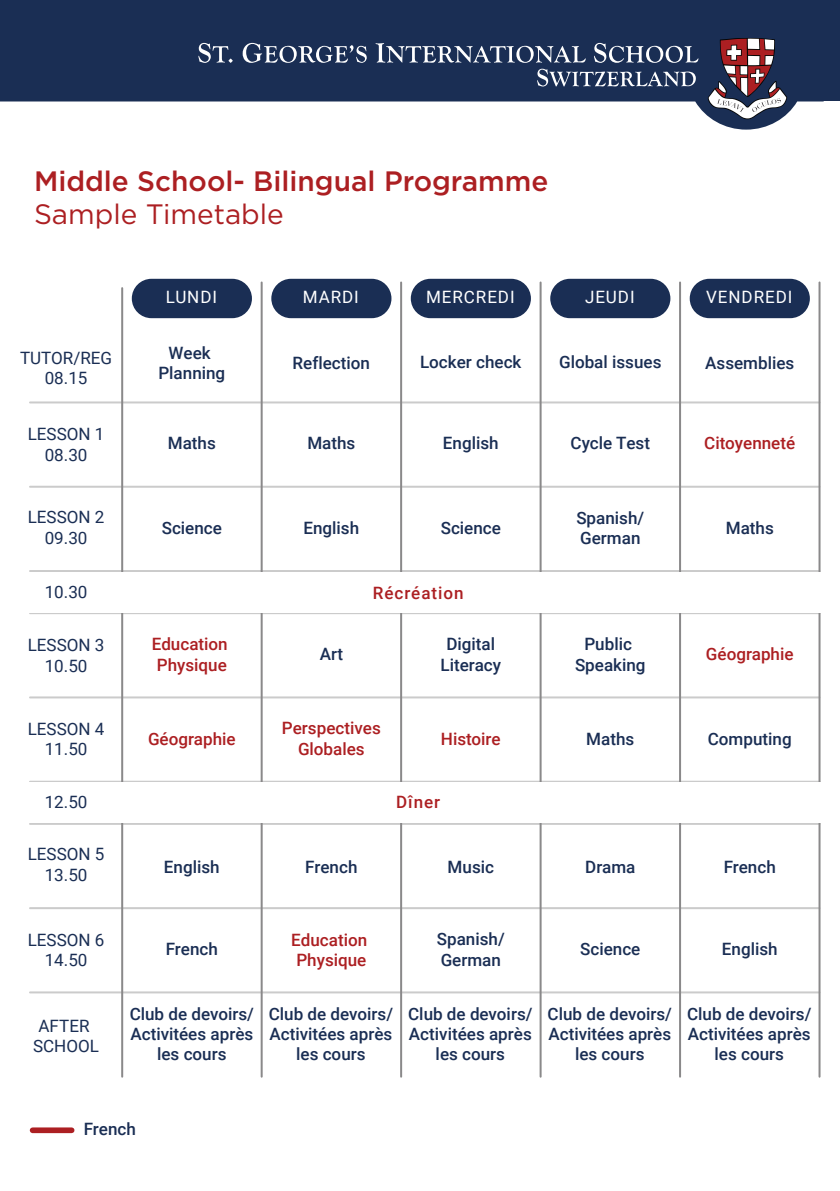
<style>
.page{position:relative;width:840px;height:1191px;background:#fff}
.page>*{position:absolute;margin:0;border:0;box-sizing:border-box;transform-origin:0 0}
.t1{font:500 28px "Gotham Pro";color:#ac1f22}
.t2{font:28px "Gotham Pro";color:#ac1f22}
.t3{font:500 17px/20.4px "Roboto";color:#1a2e54;text-align:center}
.t4{font:17px/20.4px "Roboto";color:#1a2e54;text-align:center}
.t5{font:500 17px/20.4px "Roboto";color:#ac1f22;text-align:center}
.t6{font:17px "Roboto";letter-spacing:.055em;color:#fff}
.t7{font:500 17px "Roboto";letter-spacing:.055em;color:#ac1f22}
</style>
<div class="page">
<div style="left:0;top:0;width:839px;height:100px;background:#1a2e54"></div>
<svg style="left:0;top:42px;width:823px;height:88px"></svg>
<svg style="left:537px;top:69px;width:158px;height:17px"></svg>
<svg style="left:707px;top:38px;width:79px;height:81px"></svg>
<svg style="left:198px;top:43px;width:34px;height:20px"></svg>
<svg style="left:242px;top:43px;width:124px;height:20px"></svg>
<svg style="left:375px;top:43px;width:210px;height:20px"></svg>
<svg style="left:593px;top:43px;width:105px;height:20px"></svg>
<div style="left:132px;top:279px;width:120px;height:39px;background:#1a2e54;border-radius:20px"></div>
<div style="left:271px;top:279px;width:120px;height:39px;background:#1a2e54;border-radius:20px"></div>
<div style="left:410px;top:279px;width:120px;height:39px;background:#1a2e54;border-radius:20px"></div>
<div style="left:550px;top:279px;width:120px;height:39px;background:#1a2e54;border-radius:20px"></div>
<hr style="left:30px;top:401px;width:789px;height:2px;background:#cbcbcb">
<hr style="left:30px;top:486px;width:789px;height:2px;background:#cbcbcb">
<hr style="left:30px;top:570px;width:789px;height:2px;background:#cbcbcb">
<hr style="left:30px;top:612px;width:789px;height:2px;background:#cbcbcb">
<hr style="left:30px;top:696px;width:789px;height:2px;background:#cbcbcb">
<hr style="left:30px;top:780px;width:789px;height:2px;background:#cbcbcb">
<hr style="left:30px;top:823px;width:789px;height:2px;background:#cbcbcb">
<hr style="left:30px;top:907px;width:789px;height:2px;background:#cbcbcb">
<hr style="left:30px;top:991px;width:789px;height:2px;background:#cbcbcb">
<div style="left:689px;top:279px;width:120px;height:39px;background:#1a2e54;border-radius:20px"></div>
<hr style="left:678px;top:282px;width:2px;height:794px;background:#8a898a">
<hr style="left:539px;top:282px;width:2px;height:794px;background:#8a898a">
<hr style="left:818px;top:282px;width:2px;height:794px;background:#8a898a">
<hr style="left:400px;top:282px;width:2px;height:794px;background:#8a898a">
<hr style="left:260px;top:282px;width:2px;height:794px;background:#8a898a">
<hr style="left:121px;top:288px;width:2px;height:788px;background:#8a898a">
<div style="left:24px;top:782px;width:809px;height:41px;background:#fff"></div>
<div style="left:24px;top:572px;width:797px;height:40px;background:#fff"></div>
<div style="left:33px;top:1127px;width:39px;height:6px;background:#ac1f22"></div>
<h1 class="t1" style="left:34px;top:165px;width:515px">Middle School- Bilingual Programme</h1>
<h1 class="t2" style="left:34px;top:199px;width:251px">Sample Timetable</h1>
<p class="t6" style="left:166px;top:285px;width:53px">LUNDI</p>
<p class="t6" style="left:303px;top:285px;width:57px">MARDI</p>
<p class="t6" style="left:426px;top:285px;width:90px">MERCREDI</p>
<p class="t6" style="left:584px;top:285px;width:51px">JEUDI</p>
<p class="t4" style="left:20px;top:347px;width:94px">TUTOR/REG<br>08.15</p>
<p class="t3" style="left:158px;top:342px;width:68px">Week<br>Planning</p>
<p class="t3" style="left:292px;top:352px;width:79px">Reflection</p>
<p class="t3" style="left:420px;top:351px;width:103px">Locker check</p>
<p class="t3" style="left:558px;top:351px;width:104px">Global issues</p>
<p class="t4" style="left:28px;top:423px;width:78px">LESSON 1<br>08.30</p>
<p class="t3" style="left:168px;top:432px;width:50px">Maths</p>
<p class="t3" style="left:307px;top:432px;width:50px">Maths</p>
<p class="t3" style="left:442px;top:432px;width:57px">English</p>
<p class="t3" style="left:570px;top:432px;width:81px">Cycle Test</p>
<p class="t4" style="left:28px;top:506px;width:78px">LESSON 2<br>09.30</p>
<p class="t3" style="left:162px;top:517px;width:62px">Science</p>
<p class="t3" style="left:303px;top:517px;width:57px">English</p>
<p class="t3" style="left:440px;top:517px;width:62px">Science</p>
<p class="t3" style="left:576px;top:507px;width:69px;text-align:left">Spanish/<br>German</p>
<p class="t4" style="left:45px;top:581px;width:44px">10.30</p>
<p class="t7" style="left:372px;top:581px;width:92px">Récréation</p>
<p class="t4" style="left:28px;top:634px;width:78px">LESSON 3<br>10.50</p>
<p class="t5" style="left:152px;top:633px;width:77px">Education<br>Physique</p>
<p class="t3" style="left:319px;top:643px;width:25px">Art</p>
<p class="t3" style="left:440px;top:633px;width:62px">Digital<br>Literacy</p>
<p class="t3" style="left:574px;top:633px;width:72px">Public<br>Speaking</p>
<p class="t6" style="left:705px;top:285px;width:88px">VENDREDI</p>
<p class="t3" style="left:704px;top:352px;width:91px">Assemblies</p>
<p class="t5" style="left:704px;top:432px;width:92px">Citoyenneté</p>
<p class="t3" style="left:725px;top:517px;width:50px">Maths</p>
<p class="t5" style="left:705px;top:643px;width:89px">Géographie</p>
<p class="t4" style="left:28px;top:717px;width:78px">LESSON 4<br>11.50</p>
<p class="t4" style="left:45px;top:791px;width:44px">12.50</p>
<p class="t4" style="left:28px;top:843px;width:78px">LESSON 5<br>13.50</p>
<p class="t4" style="left:28px;top:929px;width:78px">LESSON 6<br>14.50</p>
<p class="t4" style="left:33px;top:1014px;width:67px">AFTER<br>SCHOOL</p>
<p class="t5" style="left:282px;top:717px;width:100px">Perspectives<br>Globales</p>
<p class="t5" style="left:440px;top:728px;width:61px">Histoire</p>
<p class="t3" style="left:586px;top:728px;width:50px">Maths</p>
<p class="t5" style="left:148px;top:728px;width:89px">Géographie</p>
<p class="t3" style="left:707px;top:728px;width:85px">Computing</p>
<p class="t5" style="left:396px;top:791px;width:45px">Dîner</p>
<p class="t3" style="left:164px;top:856px;width:57px">English</p>
<p class="t3" style="left:305px;top:856px;width:54px">French</p>
<p class="t3" style="left:447px;top:856px;width:48px">Music</p>
<p class="t3" style="left:585px;top:856px;width:52px">Drama</p>
<p class="t3" style="left:166px;top:938px;width:54px">French</p>
<p class="t3" style="left:436px;top:928px;width:69px;text-align:left">Spanish/<br>German</p>
<p class="t3" style="left:580px;top:938px;width:62px">Science</p>
<p class="t5" style="left:291px;top:929px;width:77px">Education<br>Physique</p>
<p class="t3" style="left:723px;top:856px;width:54px">French</p>
<p class="t3" style="left:721px;top:938px;width:57px">English</p>
<p class="t3" style="left:130px;top:1002px;width:126px">Club de devoirs/<br>Activitées après les cours</p>
<p class="t3" style="left:268px;top:1002px;width:126px">Club de devoirs/<br>Activitées après les cours</p>
<p class="t3" style="left:408px;top:1002px;width:126px">Club de devoirs/<br>Activitées après les cours</p>
<p class="t3" style="left:547px;top:1002px;width:126px">Club de devoirs/<br>Activitées après les cours</p>
<p class="t3" style="left:686px;top:1002px;width:126px">Club de devoirs/<br>Activitées après les cours</p>
<p class="t3" style="left:84px;top:1118px;width:54px">French</p>
</div>
